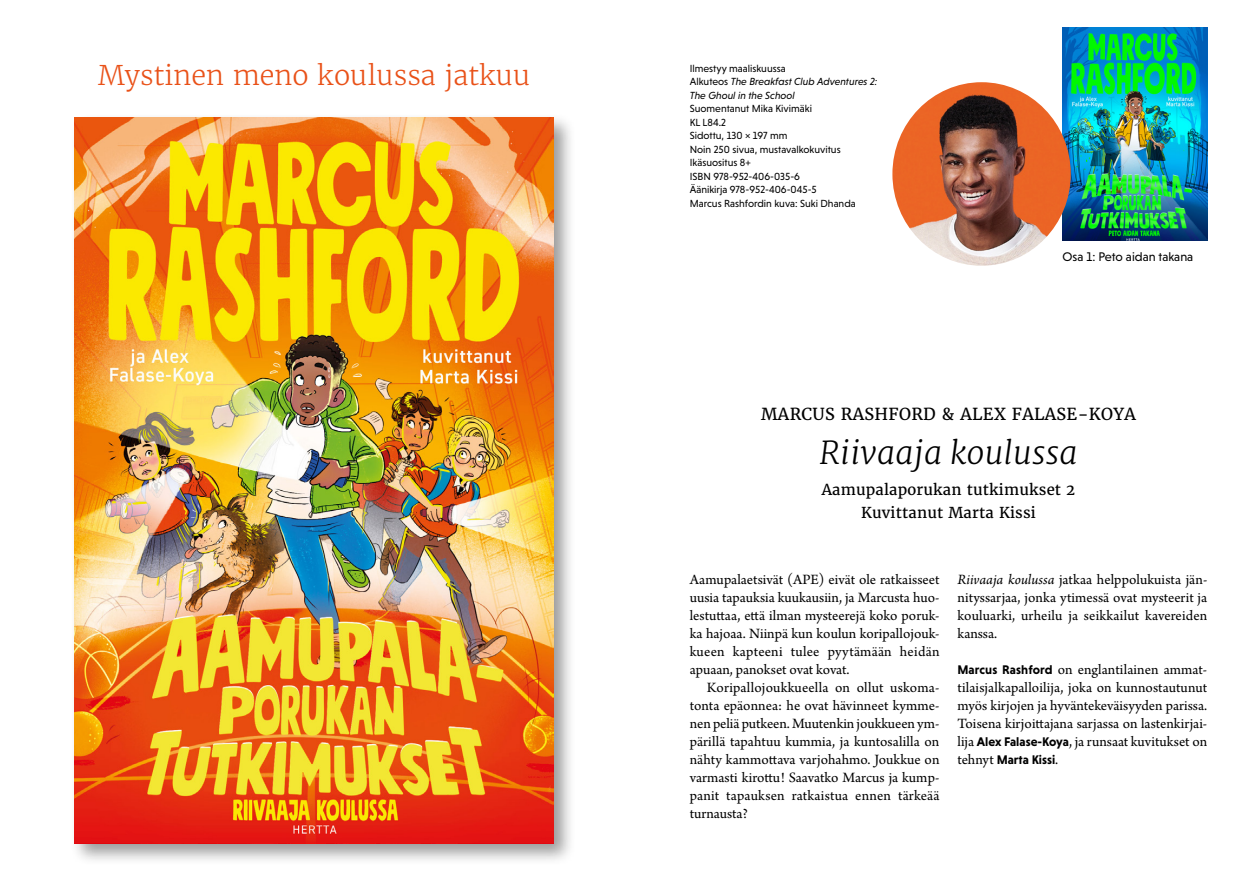
<style>
.page{position:relative;width:1259px;height:893px;background:#fff}
.page>*{position:absolute;margin:0;border:0;box-sizing:border-box;transform-origin:0 0}
.t1{font:italic 300 31.5px "Merriweather";letter-spacing:.01em;color:#000}
.t2{font:300 27px "Merriweather";color:#e95118}
.t3{font:16.5px "Merriweather";letter-spacing:.02em;color:#000}
.t4{font:15px/18px "Arno Pro";letter-spacing:.005em;color:#000;text-align:justify}
.t5{font:15px/22.5px "Merriweather";letter-spacing:.01em;color:#000;text-align:center}
.t6{font:12.75px "Niveau Grotesk";color:#000}
.t7{font:700 12.75px "Niveau Grotesk";color:#000}
.t8{font:10.5px/13.5px "Niveau Grotesk";color:#000}
.t9{font:italic 10.5px/13.5px "Niveau Grotesk";color:#000}
.s1{font-style:normal}
.s2{font-style:italic}
.s3{font-family:"Niveau Grotesk";font-weight:700;font-size:12.75px}
.s4{font-family:"Arno Pro";font-weight:400;font-size:15px}
</style>
<div class="page">
<div style="left:69px;top:112px;width:507px;height:754px;background:#000;opacity:.4"></div>
<img style="left:74px;top:117px;width:479px;height:726px">
<img style="left:1062px;top:28px;width:145px;height:212px">
<img style="left:892px;top:82px;width:178px;height:184px">
<h2 class="t2" style="left:98px;top:58px;width:434px">Mystinen meno koulussa jatkuu</h2>
<p class="t9" style="left:690px;top:61px;width:189px"><span class="s1">Ilmestyy maaliskuussa<br>Alkuteos</span> The Breakfast Club Adventures 2:<br>The Ghoul in the School</p>
<p class="t8" style="left:690px;top:102px;width:168px">Suomentanut Mika Kivimäki<br>KL L84.2<br>Sidottu, 130 × 197 mm<br>Noin 250 sivua, mustavalkokuvitus<br>Ikäsuositus 8+<br>ISBN 978-952-406-035-6<br>Äänikirja 978-952-406-045-5<br>Marcus Rashfordin kuva: Suki Dhanda</p>
<p class="t6" style="left:1062px;top:250px;width:132px">Osa 1: Peto aidan takana</p>
<p class="t3" style="left:761px;top:404px;width:376px">MARCUS RASHFORD &amp; ALEX FALASE-KOYA</p>
<h1 class="t1" style="left:819px;top:433px;width:259px">Riivaaja koulussa</h1>
<p class="t5" style="left:822px;top:479px;width:255px">Aamupalaporukan tutkimukset 2<br>Kuvittanut Marta Kissi</p>
<p class="t4" style="left:690px;top:571px;width:251px">Aamupalaetsivät (APE) eivät ole ratkaisseet uusia tapauksia kuukausiin, ja Marcusta huo&shy;lestuttaa, että ilman mysteerejä koko poruk&shy;ka hajoaa. Niinpä kun koulun koripallojouk&shy;kueen kapteeni tulee pyytämään heidän apuaan, panokset ovat kovat.</p>
<p class="t4" style="left:690px;top:679px;width:251px;text-indent:17px">Koripallojoukkueella on ollut uskoma&shy;tonta epäonnea: he ovat hävinneet kymme&shy;nen peliä putkeen. Muutenkin joukkueen ym&shy;pärillä tapahtuu kummia, ja kuntosalilla on nähty kammottava varjohahmo. Joukkue on varmasti kirottu! Saavatko Marcus ja kump&shy;panit tapauksen ratkaistua ennen tärkeää turnausta?</p>
<p class="t4" style="left:957px;top:571px;width:251px"><span class="s2">Riivaaja koulussa</span> jatkaa helppolukuista jän&shy;nityssarjaa, jonka ytimessä ovat mysteerit ja kouluarki, urheilu ja seikkailut kavereiden kanssa.</p>
<p class="t4" style="left:957px;top:661px;width:251px"><span class="s3">Marcus Rashford</span> on englantilainen ammat&shy;tilaisjalkapalloilija, joka on kunnostautunut myös kirjojen ja hyväntekeväisyyden parissa.<br>Toisena kirjoittajana sarjassa on lastenkirjai&shy;lija <span class="s3">Alex Falase-Koya</span>, ja runsaat kuvitukset on</p>
<p class="t7" style="left:957px;top:753px;width:102px"><span class="s4">tehnyt</span> Marta Kissi<span class="s4">.</span></p>
</div>
